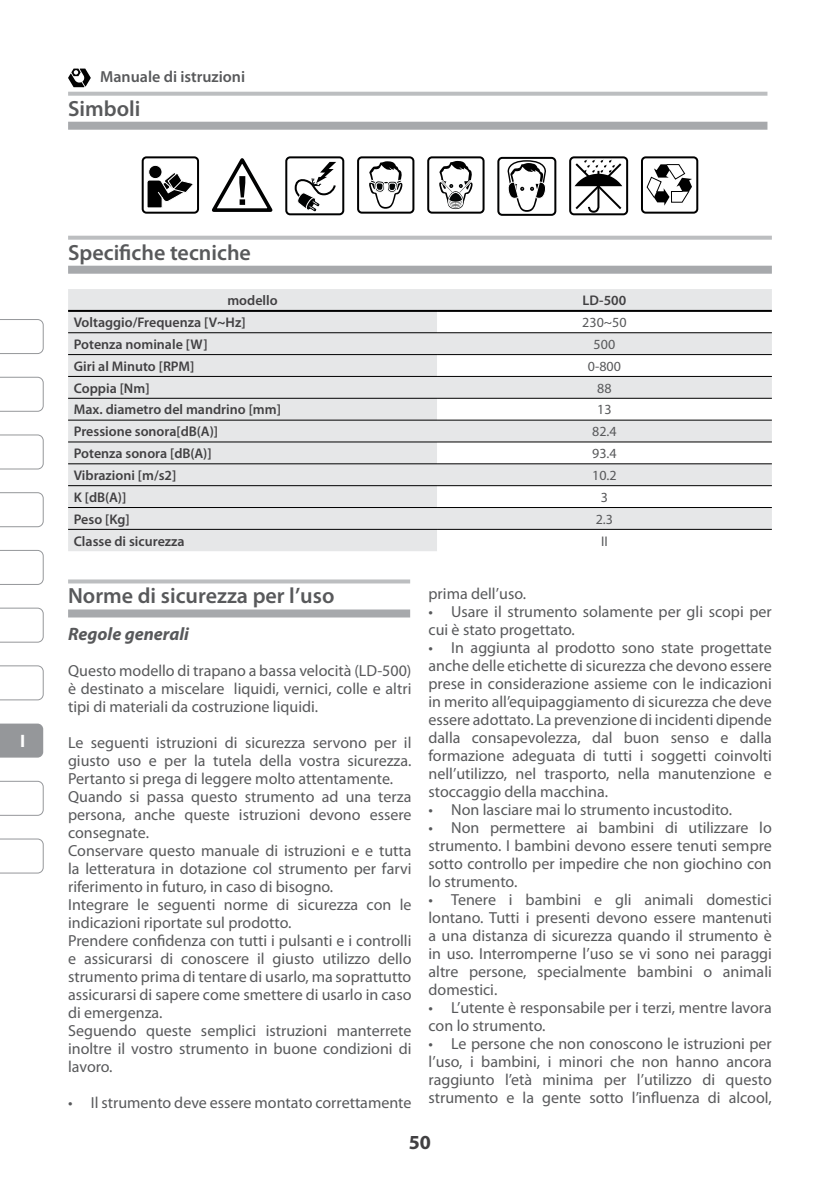
<style>
.page{position:relative;width:840px;height:1191px;background:#fff}
.page>*{position:absolute;margin:0;border:0;box-sizing:border-box;transform-origin:0 0}
.t1{font:600 22px "Myriad Pro";color:#58595b}
.t2{font:700 20px "Myriad Pro";color:#414042}
.t3{font:italic 700 18px "Myriad Pro";color:#58595b}
.t4{font:700 18px "Myriad Pro";color:#fff}
.t5{font:16px/18px "Myriad Pro";color:#58595b;text-align:justify}
.t6{font:600 16px "Myriad Pro";color:#58595b}
.t7{font:600 14px "Myriad Pro";color:#414042}
.t8{font:14px "Myriad Pro";color:#58595b}
</style>
<div class="page">
<svg style="left:68px;top:69px;width:23px;height:18px"></svg>
<svg style="left:0;top:723px;width:43px;height:34px"></svg>
<svg style="left:0;top:550px;width:44px;height:35px"></svg>
<svg style="left:0;top:492px;width:44px;height:35px"></svg>
<svg style="left:0;top:434px;width:44px;height:35px"></svg>
<svg style="left:0;top:319px;width:44px;height:35px"></svg>
<svg style="left:0;top:838px;width:44px;height:35px"></svg>
<svg style="left:0;top:781px;width:44px;height:35px"></svg>
<svg style="left:0;top:665px;width:44px;height:35px"></svg>
<svg style="left:0;top:607px;width:44px;height:35px"></svg>
<svg style="left:0;top:377px;width:44px;height:35px"></svg>
<div style="left:68px;top:609px;width:342px;height:8px;background:#a7a9ac"></div>
<svg style="left:68px;top:579px;width:342px;height:4px"></svg>
<div style="left:68px;top:122px;width:699px;height:8px;background:#a7a9ac"></div>
<svg style="left:68px;top:92px;width:699px;height:4px;background:#c0c2c4"></svg>
<div style="left:68px;top:266px;width:703px;height:8px;background:#a7a9ac"></div>
<svg style="left:68px;top:236px;width:703px;height:4px;background:#c1c2c4"></svg>
<svg style="left:68px;top:289px;width:703px;height:262px;background:#e7e8e9"></svg>
<svg style="left:437px;top:333px;width:334px;height:196px;fill:#e6e7e8"></svg>
<hr style="left:68px;top:310px;width:369px;height:2px;background:#000">
<hr style="left:437px;top:310px;width:334px;height:2px;background:#000">
<hr style="left:437px;top:332px;width:334px;height:1px;background:#000">
<hr style="left:437px;top:354px;width:334px;height:1px;background:#000">
<hr style="left:437px;top:376px;width:334px;height:1px;background:#000">
<hr style="left:437px;top:398px;width:334px;height:1px;background:#000">
<hr style="left:437px;top:420px;width:334px;height:1px;background:#000">
<hr style="left:437px;top:441px;width:334px;height:1px;background:#000">
<hr style="left:437px;top:463px;width:334px;height:1px;background:#000">
<hr style="left:437px;top:485px;width:334px;height:1px;background:#000">
<hr style="left:437px;top:507px;width:334px;height:1px;background:#000">
<hr style="left:68px;top:332px;width:369px;height:1px;background:#000">
<hr style="left:68px;top:354px;width:369px;height:1px;background:#000">
<hr style="left:68px;top:376px;width:369px;height:1px;background:#000">
<hr style="left:68px;top:398px;width:369px;height:1px;background:#000">
<hr style="left:68px;top:420px;width:369px;height:1px;background:#000">
<hr style="left:68px;top:441px;width:369px;height:1px;background:#000">
<hr style="left:68px;top:463px;width:369px;height:1px;background:#000">
<hr style="left:68px;top:485px;width:369px;height:1px;background:#000">
<hr style="left:68px;top:507px;width:369px;height:1px;background:#000">
<hr style="left:68px;top:529px;width:369px;height:1px;background:#000">
<hr style="left:437px;top:529px;width:334px;height:1px;background:#000">
<div style="left:149px;top:165px;width:13px;height:14px;background:#000;border-radius:50%"></div>
<div style="left:148px;top:165px;width:14px;height:14px;border:1px solid #fff;border-radius:50%"></div>
<svg style="left:147px;top:172px;width:46px;height:36px"></svg>
<div style="left:142px;top:156px;width:57px;height:58px;border:2px solid #000;border-radius:4px"></div>
<svg style="left:369px;top:161px;width:34px;height:48px"></svg>
<div style="left:388px;top:183px;width:7px;height:7px;background:#040606;border-radius:3px"></div>
<div style="left:388px;top:183px;width:8px;height:8px;border:1px solid #fff;border-radius:3px"></div>
<div style="left:357px;top:156px;width:57px;height:58px;border:2px solid #000;border-radius:4px"></div>
<svg style="left:439px;top:160px;width:34px;height:49px"></svg>
<div style="left:427px;top:156px;width:57px;height:58px;border:2px solid #000;border-radius:4px"></div>
<svg style="left:646px;top:164px;width:45px;height:42px"></svg>
<div style="left:640px;top:156px;width:58px;height:58px;border:2px solid #000;border-radius:4px"></div>
<div style="left:285px;top:156px;width:59px;height:59px;border:2px solid #000101;border-radius:4px"></div>
<svg style="left:294px;top:162px;width:42px;height:49px"></svg>
<svg style="left:574px;top:159px;width:49px;height:53px"></svg>
<div style="left:569px;top:156px;width:58px;height:59px;border:2px solid #000;border-radius:4px"></div>
<svg style="left:505px;top:156px;width:43px;height:56px"></svg>
<div style="left:497px;top:157px;width:59px;height:59px;border:2px solid #000101;border-radius:4px"></div>
<svg style="left:212px;top:158px;width:61px;height:54px"></svg>
<p class="t6" style="left:100px;top:66px;width:146px">Manuale di istruzioni</p>
<h1 class="t1" style="left:68px;top:94px;width:74px">Simboli</h1>
<p class="t4" style="left:20px;top:729px;width:7px">I</p>
<h1 class="t1" style="left:68px;top:238px;width:184px">Specifiche tecniche</h1>
<p class="t7" style="left:227px;top:292px;width:52px">modello</p>
<p class="t7" style="left:582px;top:292px;width:45px">LD-500</p>
<p class="t7" style="left:74px;top:313px;width:173px">Voltaggio/Frequenza [V~Hz]</p>
<p class="t8" style="left:582px;top:314px;width:46px">230~50</p>
<p class="t7" style="left:74px;top:335px;width:135px">Potenza nominale [W]</p>
<p class="t8" style="left:593px;top:335px;width:23px">500</p>
<p class="t7" style="left:74px;top:357px;width:122px">Giri al Minuto [RPM]</p>
<p class="t8" style="left:587px;top:357px;width:35px">0-800</p>
<p class="t7" style="left:74px;top:379px;width:77px">Coppia [Nm]</p>
<p class="t8" style="left:597px;top:379px;width:16px">88</p>
<p class="t7" style="left:74px;top:401px;width:208px">Max. diametro del mandrino [mm]</p>
<p class="t8" style="left:597px;top:401px;width:16px">13</p>
<p class="t7" style="left:74px;top:423px;width:146px">Pressione sonora[dB(A)]</p>
<p class="t8" style="left:592px;top:423px;width:26px">82.4</p>
<p class="t7" style="left:74px;top:444px;width:139px">Potenza sonora [dB(A)]</p>
<p class="t8" style="left:592px;top:445px;width:26px">93.4</p>
<p class="t7" style="left:74px;top:466px;width:104px">Vibrazioni [m/s2]</p>
<p class="t8" style="left:592px;top:467px;width:26px">10.2</p>
<p class="t7" style="left:74px;top:488px;width:54px">K [dB(A)]</p>
<p class="t8" style="left:600px;top:488px;width:9px">3</p>
<p class="t7" style="left:74px;top:510px;width:57px">Peso [Kg]</p>
<p class="t8" style="left:595px;top:510px;width:19px">2.3</p>
<p class="t7" style="left:74px;top:532px;width:112px">Classe di sicurezza</p>
<p class="t8" style="left:600px;top:532px;width:8px">II</p>
<h1 class="t1" style="left:68px;top:582px;width:268px">Norme di sicurezza per l’uso</h1>
<p class="t3" style="left:68px;top:622px;width:122px">Regole generali</p>
<p class="t5" style="left:68px;top:661px;width:344px">Questo modello di trapano a bassa velocità (LD-500) è destinato a miscelare liquidi, vernici, colle e altri tipi di materiali da costruzione liquidi.</p>
<p class="t5" style="left:68px;top:733px;width:345px;text-align:left">Le seguenti istruzioni di sicurezza servono per il giusto uso e per la tutela della vostra sicurezza.<br>Pertanto si prega di leggere molto attentamente.<br>Quando si passa questo strumento ad una terza persona, anche queste istruzioni devono essere consegnate.<br>Conservare questo manuale di istruzioni e e tutta la letteratura in dotazione col strumento per farvi riferimento in futuro, in caso di bisogno.<br>Integrare le seguenti norme di sicurezza con le indicazioni riportate sul prodotto.<br>Prendere confidenza con tutti i pulsanti e i controlli e assicurarsi di conoscere il giusto utilizzo dello strumento prima di tentare di usarlo, ma soprattutto assicurarsi di sapere come smettere di usarlo in caso di emergenza.<br>Seguendo queste semplici istruzioni manterrete inoltre il vostro strumento in buone condizioni di lavoro.</p>
<p class="t5" style="left:68px;top:1093px;width:344px">• Il strumento deve essere montato correttamente</p>
<p class="t5" style="left:428px;top:584px;width:99px">prima dell’uso.</p>
<p class="t5" style="left:428px;top:602px;width:344px">• Usare il strumento solamente per gli scopi per cui è stato progettato.</p>
<p class="t5" style="left:428px;top:638px;width:345px">• In aggiunta al prodotto sono state progettate anche delle etichette di sicurezza che devono essere prese in considerazione assieme con le indicazioni in merito all’equipaggiamento di sicurezza che deve essere adottato. La prevenzione di incidenti dipende dalla consapevolezza, dal buon senso e dalla formazione adeguata di tutti i soggetti coinvolti nell’utilizzo, nel trasporto, nella manutenzione e stoccaggio della macchina.</p>
<p class="t5" style="left:428px;top:800px;width:305px">• Non lasciare mai lo strumento incustodito.</p>
<p class="t5" style="left:428px;top:818px;width:345px">• Non permettere ai bambini di utilizzare lo strumento. I bambini devono essere tenuti sempre sotto controllo per impedire che non giochino con lo strumento.</p>
<p class="t5" style="left:428px;top:890px;width:345px">• Tenere i bambini e gli animali domestici lontano. Tutti i presenti devono essere mantenuti a una distanza di sicurezza quando il strumento è in uso. Interromperne l’uso se vi sono nei paraggi altre persone, specialmente bambini o animali domestici.</p>
<p class="t5" style="left:428px;top:998px;width:344px">• L’utente è responsabile per i terzi, mentre lavora con lo strumento.</p>
<p class="t5" style="left:428px;top:1034px;width:344px">• Le persone che non conoscono le istruzioni per l’uso, i bambini, i minori che non hanno ancora raggiunto l’età minima per l’utilizzo di questo strumento e la gente sotto l’influenza di alcool,</p>
<p class="t2" style="left:408px;top:1129px;width:24px">50</p>
</div>
